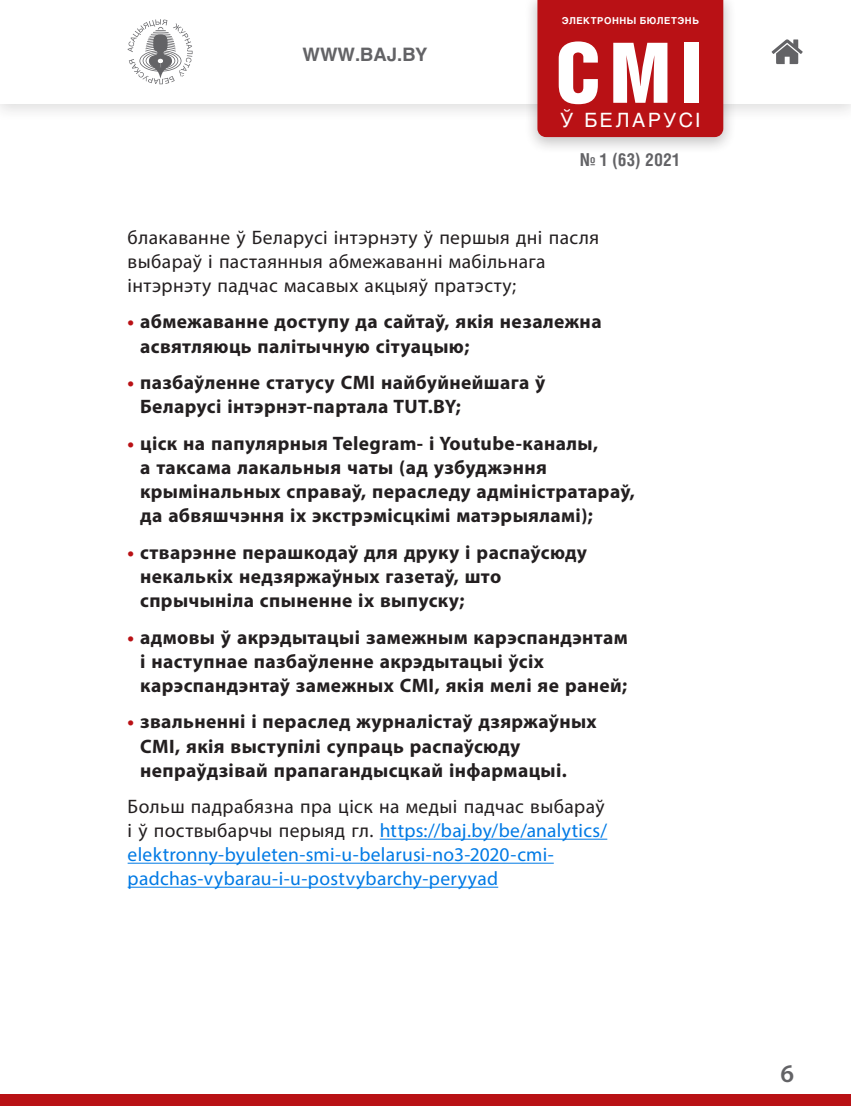
<style>
.page{position:relative;width:851px;height:1106px;background:#fff}
.page>*{position:absolute;margin:0;border:0;box-sizing:border-box;transform-origin:0 0}
.t1{font:83.55px "Helios Cond Black C";color:#fff}
.t2{font:600 25.5px "Myriad Pro";color:#636366}
.t3{font:700 19.5px/24px "Myriad Pro";letter-spacing:.02em;color:#231f20}
.t4{font:19.5px/24px "Myriad Pro";letter-spacing:.02em;color:#007ae5}
.t5{font:19.5px/24px "Myriad Pro";letter-spacing:.02em;color:#231f20}
.t6{font:19.5px "Helios C";letter-spacing:.13em;color:#fff}
.t7{font:700 18.3px "Helios C";color:#636366}
.t8{font:700 17.85px "Helios Cond C";color:#636366}
.t9{font:700 9.45px "Helios C";letter-spacing:.06em;color:#fff}
.s1{color:#b91115}
.s2{color:#231f20}
</style>
<div class="page">
<div style="left:0;top:1094px;width:850px;height:12px;background:#b91115"></div>
<hr style="left:379px;top:838px;width:228px;height:1px;background:#007ae5">
<hr style="left:128px;top:862px;width:425px;height:1px;background:#007ae5">
<hr style="left:128px;top:886px;width:370px;height:1px;background:#007ae5">
<div style="left:0;top:0;width:850px;height:122px;background:#231f20;opacity:.15"></div>
<div style="left:0;top:0;width:850px;height:103px;background:#fff"></div>
<svg style="left:128px;top:19px;width:64px;height:65px"></svg>
<svg style="left:771px;top:39px;width:31px;height:25px"></svg>
<div style="left:523px;top:0;width:213px;height:155px;background:#231f20;opacity:.25"></div>
<div style="left:537px;top:0;width:186px;height:137px;background:#b91115"></div>
<p class="t7" style="left:302px;top:44px;width:126px">WWW.BAJ.BY</p>
<p class="t9" style="left:561px;top:15px;width:139px">ЭЛЕКТРОННЫ БЮЛЕТЭНЬ</p>
<h1 class="t1" style="left:555px;top:25px;width:149px">СМІ</h1>
<p class="t6" style="left:560px;top:109px;width:141px">Ў БЕЛАРУСІ</p>
<p class="t8" style="left:580px;top:149px;width:102px">№ 1 (63) 2021</p>
<p class="t5" style="left:128px;top:225px;width:473px">блакаванне ў Беларусі інтэрнэту ў першыя дні пасля выбараў і пастаянныя абмежаванні мабільнага інтэрнэту падчас масавых акцыяў пратэсту;</p>
<p class="t3" style="left:140px;top:309px;width:463px;text-indent:-12px"><span class="s1">•</span> абмежаванне доступу да сайтаў, якія незалежна асвятляюць палітычную сітуацыю;</p>
<p class="t3" style="left:140px;top:370px;width:407px;text-indent:-12px"><span class="s1">•</span> пазбаўленне статусу СМІ найбуйнейшага ў<br>Беларусі інтэрнэт-партала TUT.BY;</p>
<p class="t3" style="left:140px;top:431px;width:496px;text-indent:-12px"><span class="s1">•</span> ціск на папулярныя Telegram- і Youtube-каналы,<br>а таксама лакальныя чаты (ад узбуджэння крымінальных справаў, пераследу адміністратараў, да абвяшчэння іх экстрэмісцкімі матэрыяламі);</p>
<p class="t3" style="left:140px;top:539px;width:448px;text-indent:-12px"><span class="s1">•</span> стварэнне перашкодаў для друку і распаўсюду некалькіх недзяржаўных газетаў, што спрычыніла спыненне іх выпуску;</p>
<p class="t3" style="left:140px;top:624px;width:489px;text-indent:-12px"><span class="s1">•</span> адмовы ў акрэдытацыі замежным карэспандэнтам і наступнае пазбаўленне акрэдытацыі ўсіх карэспандэнтаў замежных СМІ, якія мелі яе раней;</p>
<p class="t3" style="left:140px;top:709px;width:458px;text-indent:-12px"><span class="s1">•</span> звальненні і пераслед журналістаў дзяржаўных<br>СМІ, якія выступілі супраць распаўсюду непраўдзівай прапагандысцкай інфармацыі.</p>
<p class="t4" style="left:128px;top:794px;width:481px"><span class="s2">Больш падрабязна пра ціск на медыі падчас выбараў і ў поствыбарчы перыяд гл.</span> https://baj.by/be/analytics/ elektronny-byuleten-smi-u-belarusi-no3-2020-cmi&shy;padchas-vybarau-i-u-postvybarchy-peryyad</p>
<h2 class="t2" style="left:780px;top:1057px;width:15px">6</h2>
</div>
